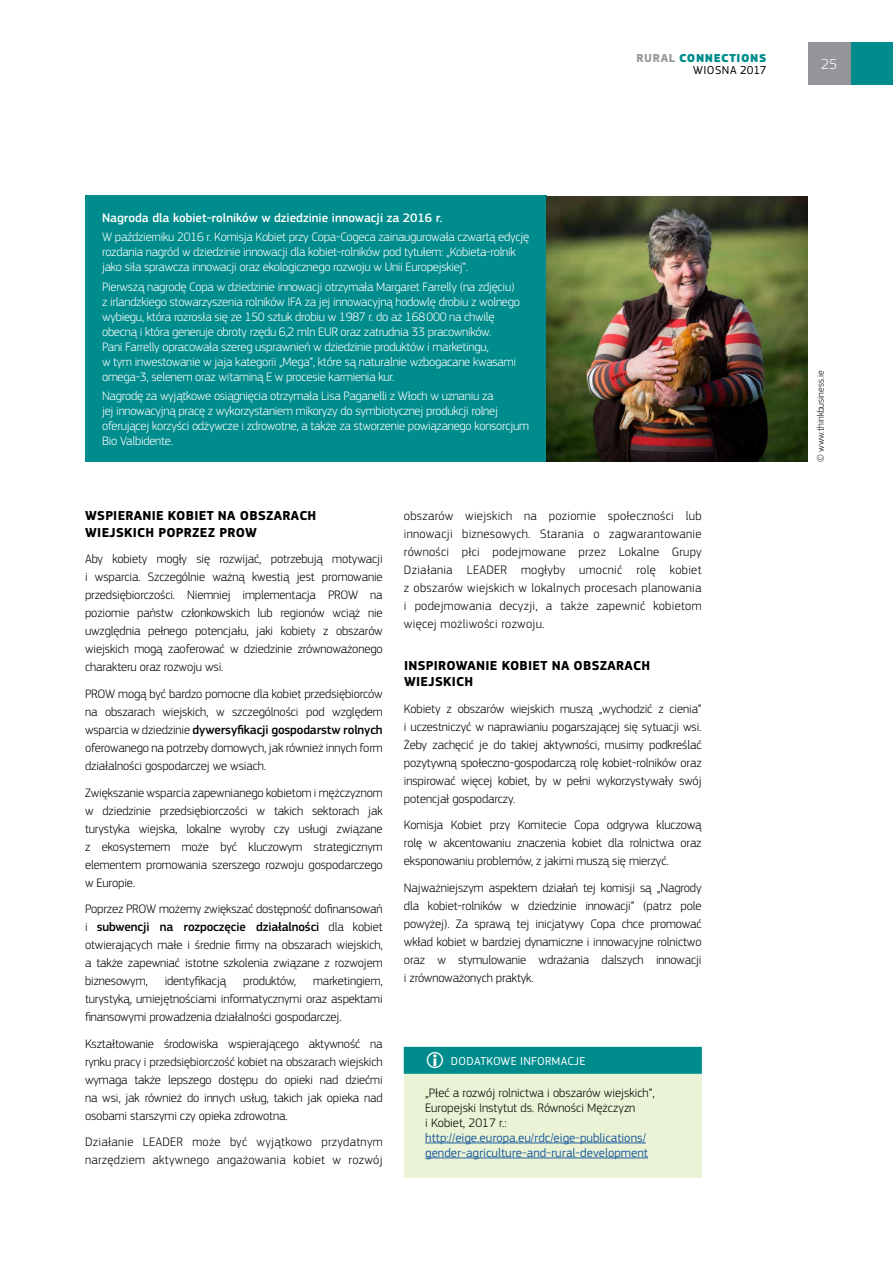
<style>
.page{position:relative;width:893px;height:1263px;background:#fff}
.page>*{position:absolute;margin:0;border:0;box-sizing:border-box;transform-origin:0 0}
.t1{font:300 15px "EC Square Sans Pro";color:#fff}
.t2{font:700 13.5px/16.5px "EC Square Sans Pro";letter-spacing:.02em;color:#000}
.t3{font:300 12.75px/18px "EC Square Sans Pro";letter-spacing:-.01em;color:#000;text-align:justify}
.t4{font:300 12.75px/15px "EC Square Sans Pro";letter-spacing:-.02em;color:#fff}
.t5{font:300 12.75px/18px "EC Square Sans Pro";letter-spacing:.02em;color:#000}
.t6{font:12.75px/15px "EC Square Sans Pro";color:#215e9e}
.t7{font:500 12.75px "EC Square Sans Pro";color:#fff}
.t8{font:900 12px/12px "EC Square Sans Pro";letter-spacing:.05em;color:#008c8d;text-align:right}
.t9{font:12px "EC Square Sans Pro";letter-spacing:.02em;color:#fff}
.t10{font:300 9.75px "EC Square Sans Pro";color:#000}
.s1{font-weight:700;color:#939598}
.s2{font-weight:400;color:#000}
.s3{font-weight:500}
.s4{font-size:22.5px;color:#fffefb}
</style>
<div class="page">
<div style="left:850px;top:43px;width:43px;height:42px;background:#008c8d"></div>
<div style="left:404px;top:1047px;width:298px;height:131px;background:#eaf3d5"></div>
<div style="left:404px;top:1047px;width:298px;height:27px;background:#008c8d"></div>
<hr style="left:425px;top:1142px;width:221px;height:1px;background:#215e9e">
<hr style="left:425px;top:1157px;width:223px;height:1px;background:#215e9e">
<div style="left:85px;top:196px;width:461px;height:266px;background:#008c8d"></div>
<img style="left:546px;top:197px;width:262px;height:265px">
<div style="left:808px;top:43px;width:42px;height:42px;background:#939598"></div>
<p class="t8" style="left:637px;top:53px;width:131px"><span class="s1">RURAL</span> CONNECTIONS<br><span class="s2">WIOSNA 2017</span></p>
<p class="t1" style="left:821px;top:56px;width:18px">25</p>
<p class="t7" style="left:102px;top:211px;width:342px">Nagroda dla kobiet-rolników w dziedzinie innowacji za 2016 r.</p>
<p class="t4" style="left:102px;top:230px;width:429px">W październiku 2016 r. Komisja Kobiet przy Copa-Cogeca zainaugurowała czwartą edycję rozdania nagród w dziedzinie innowacji dla kobiet-rolników pod tytułem: „Kobieta-rolnik jako siła sprawcza innowacji oraz ekologicznego rozwoju w Unii Europejskiej”.</p>
<p class="t4" style="left:102px;top:279px;width:419px">Pierwszą nagrodę Copa w dziedzinie innowacji otrzymała Margaret Farrelly (na zdjęciu) z irlandzkiego stowarzyszenia rolników IFA za jej innowacyjną hodowlę drobiu z wolnego wybiegu, która rozrosła się ze 150 sztuk drobiu w 1987 r. do aż 168000 na chwilę obecną i która generuje obroty rzędu 6,2 mln EUR oraz zatrudnia 33 pracowników.<br>Pani Farrelly opracowała szereg usprawnień w dziedzinie produktów i marketingu,<br>w tym inwestowanie w jaja kategorii „Mega”, które są naturalnie wzbogacane kwasami omega-3, selenem oraz witaminą E w procesie karmienia kur.</p>
<p class="t4" style="left:102px;top:388px;width:428px">Nagrodę za wyjątkowe osiągnięcia otrzymała Lisa Paganelli z Włoch w uznaniu za<br>jej innowacyjną pracę z wykorzystaniem mikoryzy do symbiotycznej produkcji rolnej oferującej korzyści odżywcze i zdrowotne, a także za stworzenie powiązanego konsorcjum Bio Valbidente.</p>
<p class="t2" style="left:85px;top:508px;width:233px">WSPIERANIE KOBIET NA OBSZARACH<br>WIEJSKICH POPRZEZ PROW</p>
<p class="t3" style="left:85px;top:550px;width:299px">Aby kobiety mogły się rozwijać, potrzebują motywacji i wsparcia. Szczególnie ważną kwestią jest promowanie przedsiębiorczości. Niemniej implementacja PROW na poziomie państw członkowskich lub regionów wciąż nie uwzględnia pełnego potencjału, jaki kobiety z obszarów wiejskich mogą zaoferować w dziedzinie zrównoważonego charakteru oraz rozwoju wsi.</p>
<p class="t3" style="left:85px;top:685px;width:299px">PROW mogą być bardzo pomocne dla kobiet przedsiębiorców na obszarach wiejskich, w szczególności pod względem wsparcia w dziedzinie <span class="s3">dywersyfikacji gospodarstw rolnych </span>oferowanego na potrzeby domowych, jak również innych form działalności gospodarczej we wsiach.</p>
<p class="t3" style="left:85px;top:783px;width:299px">Zwiększanie wsparcia zapewnianego kobietom i mężczyznom w dziedzinie przedsiębiorczości w takich sektorach jak turystyka wiejska, lokalne wyroby czy usługi związane z ekosystemem może być kluczowym strategicznym elementem promowania szerszego rozwoju gospodarczego w Europie.</p>
<p class="t3" style="left:85px;top:900px;width:299px">Poprzez PROW możemy zwiększać dostępność dofinansowań i <span class="s3">subwencji na rozpoczęcie działalności</span> dla kobiet otwierających małe i średnie firmy na obszarach wiejskich, a także zapewniać istotne szkolenia związane z rozwojem biznesowym,</p>
<p class="t3" style="left:165px;top:972px;width:63px">identyfikacją</p>
<p class="t3" style="left:243px;top:972px;width:55px">produktów,</p>
<p class="t3" style="left:85px;top:972px;width:299px;text-indent:228px">marketingiem, turystyką, umiejętnościami informatycznymi oraz aspektami finansowymi prowadzenia działalności gospodarczej.</p>
<p class="t3" style="left:85px;top:1034px;width:299px">Kształtowanie środowiska wspierającego aktywność na rynku pracy i przedsiębiorczość kobiet na obszarach wiejskich wymaga także lepszego dostępu do opieki nad dziećmi na wsi, jak również do innych usług, takich jak opieka nad osobami starszymi czy opieka zdrowotna.</p>
<p class="t5" style="left:85px;top:1133px;width:299px">Działanie LEADER może być wyjątkowo przydatnym narzędziem aktywnego angażowania kobiet w rozwój</p>
<p class="t3" style="left:404px;top:507px;width:299px">obszarów wiejskich na poziomie społeczności lub innowacji biznesowych. Starania o zagwarantowanie równości płci podejmowane przez Lokalne Grupy Działania LEADER mogłyby umocnić rolę kobiet z obszarów wiejskich w lokalnych procesach planowania i podejmowania decyzji, a także zapewnić kobietom więcej możliwości rozwoju.</p>
<p class="t2" style="left:404px;top:658px;width:247px">INSPIROWANIE KOBIET NA OBSZARACH<br>WIEJSKICH</p>
<p class="t3" style="left:404px;top:700px;width:299px">Kobiety z obszarów wiejskich muszą „wychodzić z cienia” i uczestniczyć w naprawianiu pogarszającej się sytuacji wsi.<br>Żeby zachęcić je do takiej aktywności, musimy podkreślać pozytywną społeczno-gospodarczą rolę kobiet-rolników oraz inspirować więcej kobiet, by w pełni wykorzystywały swój potencjał gospodarczy.</p>
<p class="t3" style="left:404px;top:816px;width:299px">Komisja Kobiet przy Komitecie Copa odgrywa kluczową rolę w akcentowaniu znaczenia kobiet dla rolnictwa oraz eksponowaniu problemów, z jakimi muszą się mierzyć.</p>
<p class="t3" style="left:404px;top:879px;width:299px">Najważniejszym aspektem działań tej komisji są „Nagrody dla kobiet-rolników w dziedzinie innowacji” (patrz pole powyżej). Za sprawą tej inicjatywy Copa chce promować wkład kobiet w bardziej dynamiczne i innowacyjne rolnictwo oraz w stymulowanie wdrażania dalszych innowacji i zrównoważonych praktyk.</p>
<p class="t9" style="left:425px;top:1054px;width:162px"><span class="s4">΂</span> DODATKOWE INFORMACJE</p>
<p class="t3" style="left:425px;top:1085px;width:231px;line-height:15px;text-align:left">„Płeć a rozwój rolnictwa i obszarów wiejskich”,<br>Europejski Instytut ds. Równości Mężczyzn<br>i Kobiet, 2017 r.:</p>
<p class="t6" style="left:425px;top:1130px;width:224px">http://eige.europa.eu/rdc/eige-publications/ gender-agriculture-and-rural-development</p>
<p class="t10" style="left:815px;top:462px;width:93px;rotate:-90deg">© www.thinkbusiness.ie</p>
</div>
